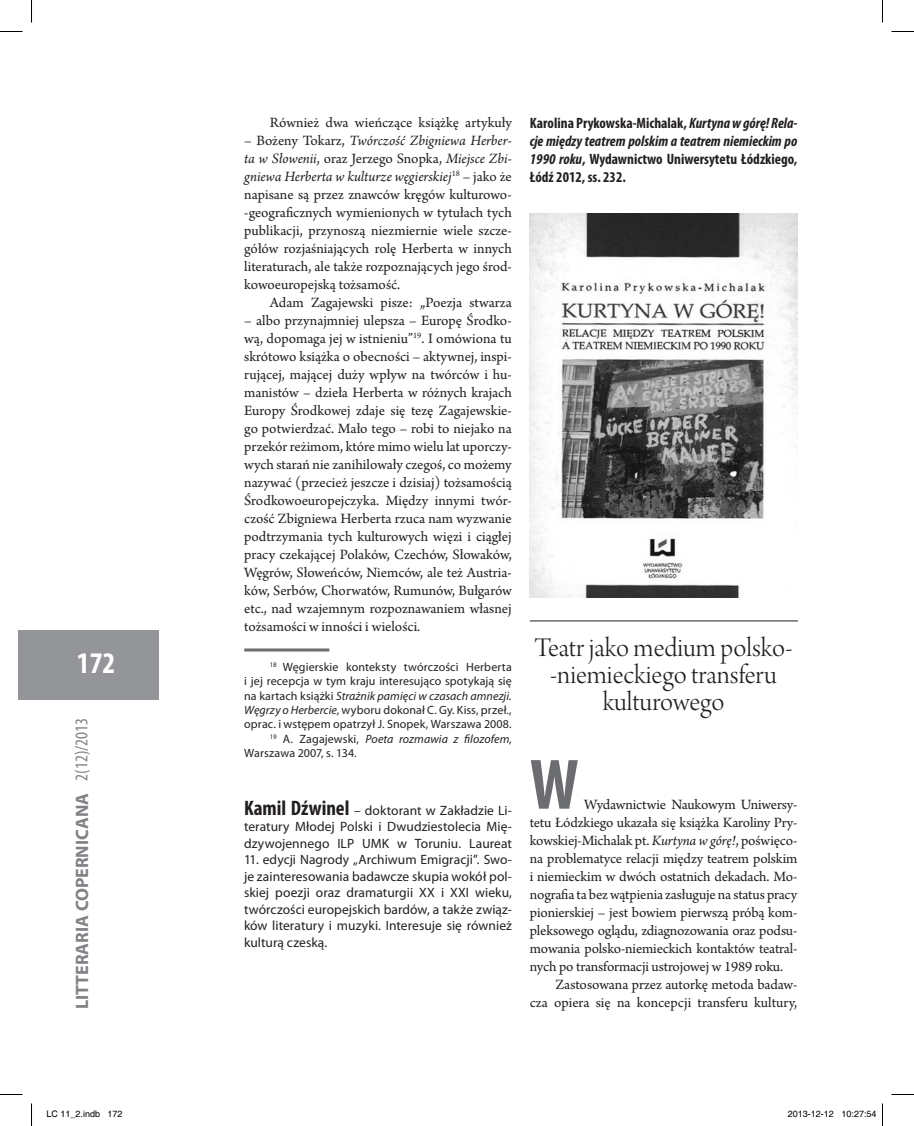
<style>
.page{position:relative;width:914px;height:1126px;background:#fff}
.page>*{position:absolute;margin:0;border:0;box-sizing:border-box;transform-origin:0 0}
.t1{font:700 condensed 72px "Myriad Pro";color:#6c6d70}
.t2{font:700 condensed 30px "Myriad Pro";color:#fff}
.t3{font:28.5px/27px "Arno Pro Light Display";color:#231f20;text-align:center}
.t4{font:700 18px "Myriad Pro";color:#808285}
.t5{font:condensed 18px "Myriad Pro";color:#808285}
.t6{font:15px/18px "Arno Pro";letter-spacing:-.01em;color:#231f20;text-align:justify}
.t7{font:700 condensed 15px/18px "Myriad Pro";color:#231f20;text-align:justify}
.t8{font:13.5px/16.5px "Myriad Pro";letter-spacing:.005em;color:#231f20;text-align:justify}
.t9{font:12px "Myriad Pro";letter-spacing:.01em;color:#231f20}
.t10{font:italic 12px "Myriad Pro";letter-spacing:.005em;color:#231f20}
.t11{font:9px "Helvetica";color:#000}
.s1{font-style:italic}
.s2{font-style:normal}
.s3{font-weight:700;font-stretch:condensed;font-size:21px}
</style>
<div class="page">
<div style="left:19px;top:630px;width:140px;height:70px;background:#939598"></div>
<hr style="left:244px;top:648px;width:85px;height:3px;background:#6c6d70">
<hr style="left:530px;top:621px;width:267px;height:1px;background:#231f20">
<img style="left:529px;top:213px;width:268px;height:384px">
<svg style="left:0;top:31px;width:22px;height:1px"></svg>
<svg style="left:891px;top:31px;width:22px;height:1px"></svg>
<svg style="left:0;top:1094px;width:22px;height:1px"></svg>
<svg style="left:891px;top:1094px;width:22px;height:1px"></svg>
<svg style="left:31px;top:0;width:1px;height:22px"></svg>
<svg style="left:31px;top:1103px;width:1px;height:23px"></svg>
<svg style="left:882px;top:0;width:1px;height:22px"></svg>
<svg style="left:882px;top:1103px;width:1px;height:23px"></svg>
<h2 class="t2" style="left:77px;top:644px;width:40px">172</h2>
<p class="t5" style="left:71px;top:781px;width:64px;rotate:-90deg">2(12)/2013</p>
<p class="t4" style="left:70px;top:1009px;width:218px;rotate:-90deg">LITTERARIA COPERNICANA</p>
<p class="t6" style="left:270px;top:114px;width:243px">Również dwa wieńczące książkę artykuły</p>
<p class="t6" style="left:244px;top:132px;width:269px">– Bożeny Tokarz, <span class="s1">Twórczość Zbigniewa Herber&shy;ta w Słowenii</span>, oraz Jerzego Snopka, <span class="s1">Miejsce Zbi&shy;gniewa Herberta w kulturze węgierskiej</span><sup>18</sup> – jako że napisane są przez znawców kręgów kulturowo--geograficznych wymienionych w tytułach tych publikacji, przynoszą niezmiernie wiele szcze&shy;gółów rozjaśniających rolę Herberta w innych literaturach, ale także rozpoznających jego środ&shy;kowoeuropejską tożsamość.</p>
<p class="t6" style="left:270px;top:294px;width:243px">Adam Zagajewski pisze: „Poezja stwarza</p>
<p class="t6" style="left:244px;top:312px;width:269px">– albo przynajmniej ulepsza – Europę Środko&shy;wą, dopomaga jej w istnieniu”<sup>19</sup>. I omówiona tu skrótowo książka o obecności – aktywnej, inspi&shy;rującej, mającej duży wpływ na twórców i hu&shy;manistów – dzieła Herberta w różnych krajach Europy Środkowej zdaje się tezę Zagajewskie&shy;go potwierdzać. Mało tego – robi to niejako na przekór reżimom, które mimo wielu lat uporczy&shy;wych starań nie zanihilowały czegoś, co możemy nazywać (przecież jeszcze i dzisiaj) tożsamością Środkowoeuropejczyka. Między innymi twór&shy;czość Zbigniewa Herberta rzuca nam wyzwanie podtrzymania tych kulturowych więzi i ciągłej pracy czekającej Polaków, Czechów, Słowaków, Węgrów, Słoweńców, Niemców, ale też Austria&shy;ków, Serbów, Chorwatów, Rumunów, Bułgarów etc., nad wzajemnym rozpoznawaniem własnej tożsamości w inności i wielości.</p>
<p class="t9" style="left:270px;top:659px;width:243px"><sup>18</sup> Węgierskie konteksty twórczości Herberta</p>
<p class="t9" style="left:244px;top:674px;width:269px">i jej recepcja w tym kraju interesująco spotykają się</p>
<p class="t10" style="left:244px;top:688px;width:269px"><span class="s2">na kartach książki</span> Strażnik pamięci w czasach amnezji.</p>
<p class="t9" style="left:244px;top:703px;width:269px"><span class="s1">Węgrzy o Herbercie</span>, wyboru dokonał C. Gy. Kiss, przeł.,</p>
<p class="t9" style="left:244px;top:717px;width:269px">oprac. i wstępem opatrzył J. Snopek, Warszawa 2008.</p>
<p class="t10" style="left:270px;top:731px;width:243px"><sup>19</sup> <span class="s2">A. Zagajewski,</span> Poeta rozmawia z filozofem<span class="s2">,</span></p>
<p class="t9" style="left:244px;top:746px;width:114px">Warszawa 2007, s. 134.</p>
<p class="t8" style="left:244px;top:802px;width:269px"><span class="s3">Kamil Dźwinel</span> – doktorant w Zakładzie Li&shy;teratury Młodej Polski i Dwudziestolecia Mię&shy;dzywojennego ILP UMK w Toruniu. Laureat</p>
<p class="t8" style="left:244px;top:851px;width:269px">11. edycji Nagrody „Archiwum Emigracji”. Swo&shy;je zainteresowania badawcze skupia wokół pol&shy;skiej poezji oraz dramaturgii XX i XXI wieku, twórczości europejskich bardów, a także związ&shy;ków literatury i muzyki. Interesuje się również kulturą czeską.</p>
<p class="t7" style="left:529px;top:113px;width:269px">Karolina Prykowska-Michalak, <span class="s1">Kurtyna w górę! Rela&shy;cje między teatrem polskim a teatrem niemieckim po 1990 roku</span>, Wydawnictwo Uniwersytetu Łódzkiego, Łódź 2012, ss. 232.</p>
<h3 class="t3" style="left:534px;top:636px;width:260px">Teatr jako medium polsko--niemieckiego transferu kulturowego</h3>
<h1 class="t1" style="left:529px;top:740px;width:50px">W</h1>
<p class="t6" style="left:584px;top:796px;width:215px">Wydawnictwie Naukowym Uniwersy-</p>
<p class="t6" style="left:529px;top:814px;width:269px">tetu Łódzkiego ukazała się książka Karoliny Pry-</p>
<p class="t6" style="left:529px;top:832px;width:269px">kowskiej-Michalak pt. <span class="s1">Kurtyna w górę!</span>, poświęco-</p>
<p class="t6" style="left:529px;top:850px;width:269px">na problematyce relacji między teatrem polskim</p>
<p class="t6" style="left:529px;top:868px;width:269px">i niemieckim w dwóch ostatnich dekadach. Mo-</p>
<p class="t6" style="left:529px;top:886px;width:269px">nografia ta bez wątpienia zasługuje na status pracy</p>
<p class="t6" style="left:529px;top:904px;width:269px">pionierskiej – jest bowiem pierwszą próbą kom-</p>
<p class="t6" style="left:529px;top:922px;width:269px">pleksowego oglądu, zdiagnozowania oraz podsu-</p>
<p class="t6" style="left:529px;top:940px;width:269px">mowania polsko-niemieckich kontaktów teatral-</p>
<p class="t6" style="left:529px;top:958px;width:255px">nych po transformacji ustrojowej w 1989 roku.</p>
<p class="t6" style="left:555px;top:976px;width:243px">Zastosowana przez autorkę metoda badaw-</p>
<p class="t6" style="left:529px;top:994px;width:269px">cza opiera się na koncepcji transferu kultury,</p>
<p class="t11" style="left:46px;top:1109px;width:78px">LC 11_2.indb 172</p>
<p class="t11" style="left:787px;top:1109px;width:90px">2013-12-12 10:27:54</p>
</div>
